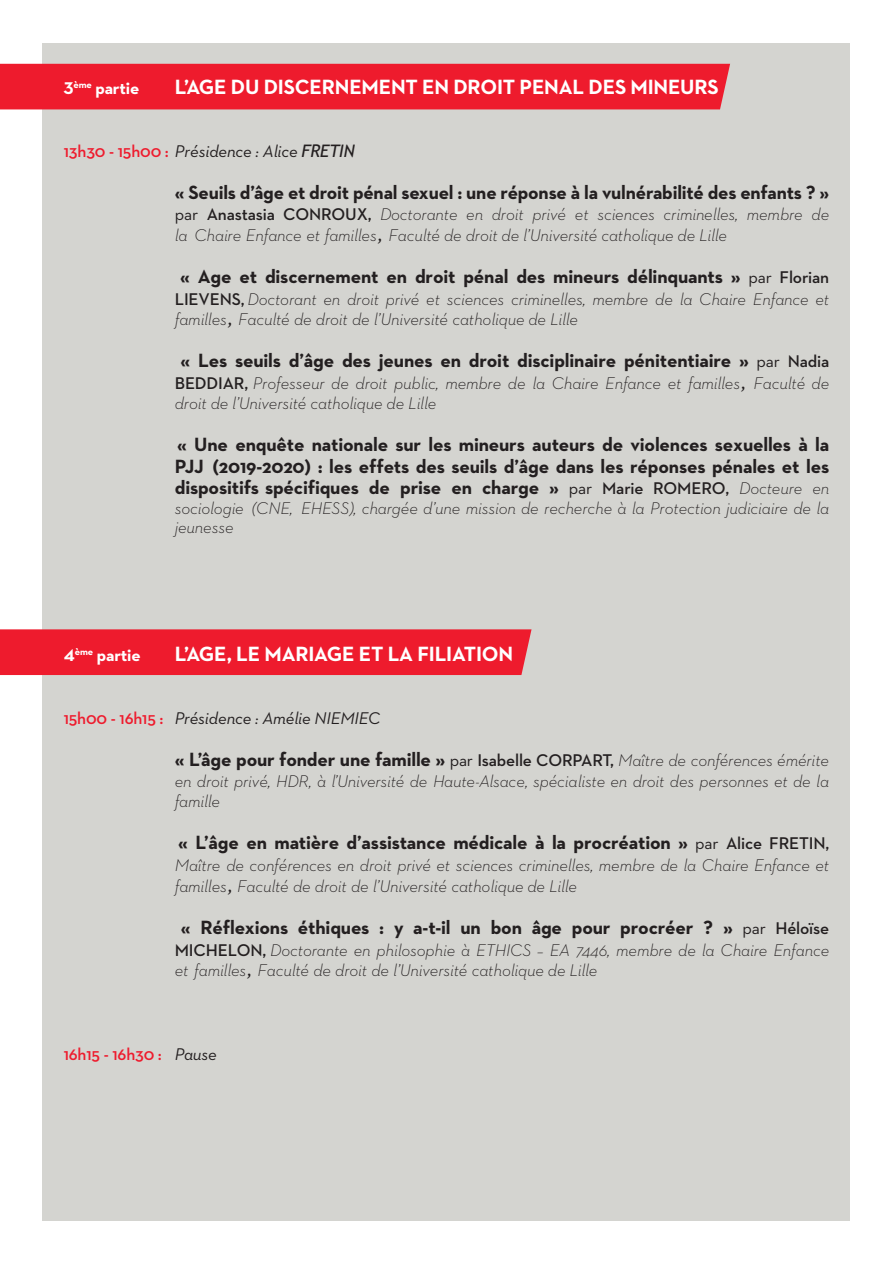
<style>
.page{position:relative;width:893px;height:1263px;background:#fff}
.page>*{position:absolute;margin:0;border:0;box-sizing:border-box;transform-origin:0 0}
.t1{font:700 21px "Neutraface 2 Text";letter-spacing:-.01em;color:#fff}
.t2{font:700 19.5px/21.5px "Neutraface 2 Text";letter-spacing:-.01em;color:#231f20;text-align:justify}
.t3{font:italic 300 17.25px/20.7px "Neutraface 2 Text";letter-spacing:-.01em;color:#231f20}
.t4{font:italic 17.25px "Neutraface 2 Text";letter-spacing:-.01em;color:#231f20}
.t5{font:700 17.25px "Neutraface 2 Text";letter-spacing:-.01em;color:#fff}
.t6{font:600 17.25px "Neutraface 2 Text";letter-spacing:-.01em;color:#ee1b2d}
.s1{font-weight:600;font-style:normal;color:#ee1b2d}
.s2{font-family:"Trebuchet MS"}
.s3{font-weight:400;font-style:normal}
.s4{font-weight:600;font-style:normal}
.s5{font-family:"Trebuchet MS";font-weight:400}
.s6{font-weight:400;font-size:17.25px}
.s7{font-weight:600;font-size:17.25px}
.s8{font-weight:300;font-style:italic;font-size:17.25px}
.s9{font-weight:400;font-style:italic;color:#231f20}
</style>
<div class="page">
<div style="left:43px;top:43px;width:807px;height:1177px;background:#d4d4d0"></div>
<div style="left:0;top:64px;width:730px;height:45px;background:#ee1b2d"></div>
<div style="left:0;top:629px;width:531px;height:46px;background:#ee1b2d"></div>
<p class="t5" style="left:64px;top:77px;width:77px">3<sup>ème</sup> partie</p>
<p class="t1" style="left:175px;top:74px;width:545px">L’AGE DU DISCERNEMENT EN DROIT PENAL DES MINEURS</p>
<p class="t4" style="left:64px;top:144px;width:293px"><span class="s1">13h30 - 15h00 :</span> Présidence : Alice <span class="s2">FRETIN</span></p>
<p class="t2" style="left:175px;top:181px;width:656px">« Seuils d’âge et droit pénal sexuel : une réponse à la vulnérabilité des enfants ? »</p>
<p class="t3" style="left:175px;top:203px;width:656px"><span class="s3">par</span> <span class="s4">Anastasia CONROUX,</span> Doctorante en droit privé et sciences criminelles, membre de la Chaire Enfance et familles<span class="s5">,</span> Faculté de droit de l’Université catholique de Lille</p>
<p class="t2" style="left:180px;top:265px;width:651px">« Age et discernement en droit pénal des mineurs délinquants » <span class="s6">par</span> <span class="s7">Florian</span></p>
<p class="t3" style="left:175px;top:288px;width:656px"><span class="s4">LIEVENS,</span> Doctorant en droit privé et sciences criminelles, membre de la Chaire Enfance et familles<span class="s5">,</span> Faculté de droit de l’Université catholique de Lille</p>
<p class="t2" style="left:180px;top:349px;width:650px">« Les seuils d’âge des jeunes en droit disciplinaire pénitentiaire » <span class="s6">par</span> <span class="s7">Nadia</span></p>
<p class="t3" style="left:175px;top:372px;width:656px;line-height:20.2px"><span class="s4">BEDDIAR,</span> Professeur de droit public, membre de la Chaire Enfance et familles<span class="s5">,</span> Faculté de droit de l’Université catholique de Lille</p>
<p class="t2" style="left:175px;top:433px;width:656px">« Une enquête nationale sur les mineurs auteurs de violences sexuelles à la PJJ (2019-2020) : les effets des seuils d’âge dans les réponses pénales et les dispositifs spécifiques de prise en charge » <span class="s6">par</span> <span class="s7">Marie ROMERO,</span> <span class="s8">Docteure en</span></p>
<p class="t3" style="left:175px;top:498px;width:656px;line-height:19px">sociologie (CNE, EHESS), chargée d’une mission de recherche à la Protection judiciaire de la jeunesse</p>
<p class="t5" style="left:64px;top:644px;width:78px">4<sup>ème</sup> partie</p>
<p class="t1" style="left:175px;top:641px;width:340px">L’AGE, LE MARIAGE ET LA FILIATION</p>
<p class="t4" style="left:64px;top:711px;width:318px"><span class="s1">15h00 - 16h15 :</span> Présidence : Amélie NIEMIEC</p>
<p class="t2" style="left:175px;top:748px;width:656px">« L’âge pour fonder une famille » <span class="s6">par</span> <span class="s7">Isabelle CORPART,</span> <span class="s8">Maître de conférences émérite</span></p>
<p class="t3" style="left:175px;top:770px;width:656px">en droit privé, HDR, à l’Université de Haute-Alsace, spécialiste en droit des personnes et de la famille</p>
<p class="t2" style="left:178px;top:831px;width:652px">« L’âge en matière d’assistance médicale à la procréation » <span class="s6">par</span> <span class="s7">Alice FRETIN,</span></p>
<p class="t3" style="left:175px;top:854px;width:656px">Maître de conférences en droit privé et sciences criminelles, membre de la Chaire Enfance et familles<span class="s5">,</span> Faculté de droit de l’Université catholique de Lille</p>
<p class="t2" style="left:181px;top:916px;width:650px">« Réflexions éthiques : y a-t-il un bon âge pour procréer ? » <span class="s6">par</span> <span class="s7">Héloïse</span></p>
<p class="t3" style="left:175px;top:939px;width:656px"><span class="s4">MICHELON,</span> Doctorante en philosophie à ETHICS – EA 7446, membre de la Chaire Enfance et familles<span class="s5">,</span> Faculté de droit de l’Université catholique de Lille</p>
<p class="t6" style="left:64px;top:1047px;width:155px">16h15 - 16h30 : <span class="s9">Pause</span></p>
</div>
